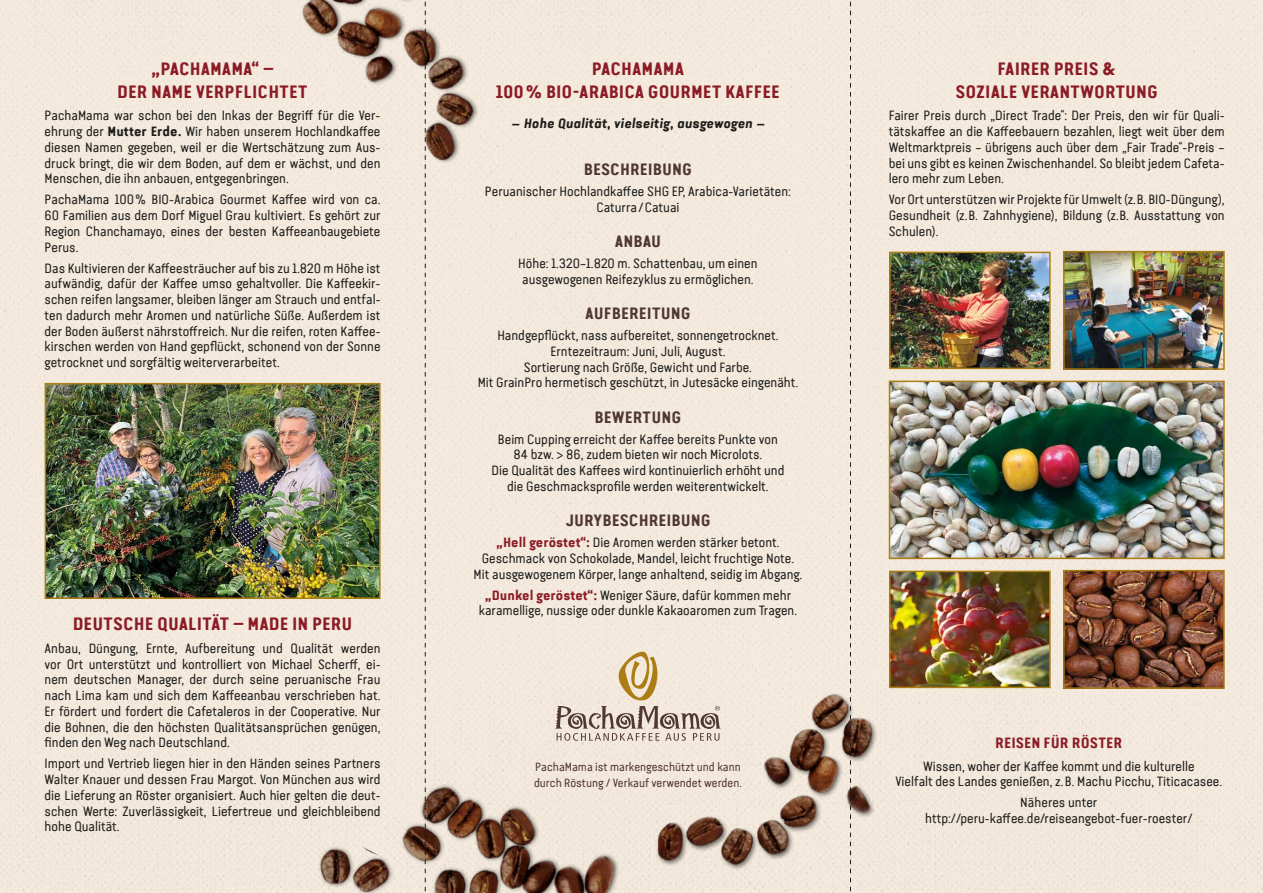
<style>
.page{position:relative;width:1263px;height:893px;background:#f8eee1}
.page>*{position:absolute;margin:0;border:0;box-sizing:border-box;transform-origin:0 0}
.t1{font:700 18px/22.5px "Van Condensed Pro";color:#8b1b25;text-align:center}
.t2{font:700 16.5px "Van Condensed Pro";color:#503830}
.t3{font:700 15px "Van Condensed Pro";color:#8b1b25}
.t4{font:13.5px/15.8px "Van Condensed Pro";color:#1d1d1b;text-align:justify}
.t5{font:italic 700 13.5px "Van Condensed Pro";color:#1d1d1b}
.t6{font:12px/15.8px "Van Condensed Pro";color:#503830}
.s1{font-weight:700}
.s2{font-weight:700;color:#8b1b25}
</style>
<div class="page">
<div style="left:655px;top:692px;width:223px;height:178px;background:#1d1d1b;opacity:.6"></div>
<img style="left:658px;top:646px;width:214px;height:219px">
<div style="left:301px;top:0;width:179px;height:164px;background:#f3e9dc"></div>
<img style="left:251px;top:0;width:223px;height:161px">
<img style="left:386px;top:725px;width:269px;height:168px">
<img style="left:308px;top:821px;width:95px;height:72px">
<img style="left:48px;top:386px;width:330px;height:210px">
<div style="left:45px;top:383px;width:336px;height:216px;border:2px solid #ab7d14"></div>
<img style="left:1066px;top:573px;width:156px;height:113px">
<div style="left:1063px;top:570px;width:162px;height:119px;border:2px solid #ab7d14"></div>
<img style="left:1066px;top:254px;width:156px;height:113px">
<div style="left:1063px;top:251px;width:162px;height:119px;border:2px solid #ab7d14"></div>
<img style="left:892px;top:384px;width:330px;height:172px">
<div style="left:889px;top:381px;width:336px;height:178px;border:2px solid #ab7d14"></div>
<img style="left:892px;top:574px;width:156px;height:111px">
<div style="left:889px;top:571px;width:162px;height:117px;border:2px solid #ab7d14"></div>
<img style="left:892px;top:255px;width:156px;height:111px">
<div style="left:889px;top:252px;width:162px;height:117px;border:2px solid #ab7d14"></div>
<svg style="left:555px;top:649px;width:166px;height:92px"></svg>
<svg style="left:850px;top:0;width:1px;height:893px"></svg>
<svg style="left:425px;top:0;width:1px;height:893px"></svg>
<h1 class="t1" style="left:117px;top:57px;width:192px">„PACHAMAMA“ –<br>DER NAME VERPFLICHTET</h1>
<p class="t4" style="left:45px;top:107px;width:337px">PachaMama war schon bei den Inkas der Begriff für die Ver&shy;ehrung der <span class="s1">Mutter Erde.</span> Wir haben unserem Hochlandkaffee diesen Namen gegeben, weil er die Wertschätzung zum Aus&shy;druck bringt, die wir dem Boden, auf dem er wächst, und den Menschen, die ihn anbauen, entgegenbringen.</p>
<p class="t4" style="left:45px;top:191px;width:337px">PachaMama 100% BIO-Arabica Gourmet Kaffee wird von ca.<br>60 Familien aus dem Dorf Miguel Grau kultiviert. Es gehört zur Region Chanchamayo, eines der besten Kaffeeanbaugebiete Perus.</p>
<p class="t4" style="left:45px;top:259px;width:337px">Das Kultivieren der Kaffeesträucher auf bis zu 1.820 m Höhe ist aufwändig, dafür der Kaffee umso gehaltvoller. Die Kaffeekir&shy;schen reifen langsamer, bleiben länger am Strauch und entfal&shy;ten dadurch mehr Aromen und natürliche Süße. Außerdem ist der Boden äußerst nährstoffreich. Nur die reifen, roten Kaffee&shy;kirschen werden von Hand gepflückt, schonend von der Sonne getrocknet und sorgfältig weiterverarbeitet.</p>
<h1 class="t1" style="left:73px;top:611px;width:281px">DEUTSCHE QUALITÄT – MADE IN PERU</h1>
<p class="t4" style="left:45px;top:639px;width:337px">Anbau, Düngung, Ernte, Aufbereitung und Qualität werden vor Ort unterstützt und kontrolliert von Michael Scherff, ei&shy;nem deutschen Manager, der durch seine peruanische Frau nach Lima kam und sich dem Kaffeeanbau verschrieben hat.<br>Er fördert und fordert die Cafetaleros in der Cooperative. Nur die Bohnen, die den höchsten Qualitätsansprüchen genügen, finden den Weg nach Deutschland.</p>
<p class="t4" style="left:45px;top:755px;width:337px">Import und Vertrieb liegen hier in den Händen seines Partners Walter Knauer und dessen Frau Margot. Von München aus wird die Lieferung an Röster organisiert. Auch hier gelten die deut&shy;schen Werte: Zuverlässigkeit, Liefertreue und gleichbleibend hohe Qualität.</p>
<h1 class="t1" style="left:496px;top:57px;width:286px">PACHAMAMA<br>100% BIO-ARABICA GOURMET KAFFEE</h1>
<p class="t5" style="left:511px;top:113px;width:256px">– Hohe Qualität, vielseitig, ausgewogen –</p>
<p class="t2" style="left:584px;top:157px;width:110px">BESCHREIBUNG</p>
<p class="t4" style="left:485px;top:183px;width:308px;text-align:center">Peruanischer Hochlandkaffee SHG EP, Arabica-Varietäten:<br>Caturra / Catuai</p>
<p class="t2" style="left:615px;top:229px;width:48px">ANBAU</p>
<p class="t4" style="left:518px;top:255px;width:241px">Höhe: 1.320–1.820 m. Schattenbau, um einen ausgewogenen Reifezyklus zu ermöglichen.</p>
<p class="t2" style="left:585px;top:301px;width:107px">AUFBEREITUNG</p>
<p class="t4" style="left:478px;top:327px;width:322px;text-align:center">Handgepflückt, nass aufbereitet, sonnengetrocknet.<br>Erntezeitraum: Juni, Juli, August.<br>Sortierung nach Größe, Gewicht und Farbe.<br>Mit GrainPro hermetisch geschützt, in Jutesäcke eingenäht.</p>
<p class="t2" style="left:595px;top:405px;width:88px">BEWERTUNG</p>
<p class="t4" style="left:491px;top:430px;width:294px;text-align:center">Beim Cupping erreicht der Kaffee bereits Punkte von 84 bzw. &gt; 86, zudem bieten wir noch Microlots.<br>Die Qualität des Kaffees wird kontinuierlich erhöht und die Geschmacksprofile werden weiterentwickelt.</p>
<p class="t2" style="left:565px;top:508px;width:147px">JURYBESCHREIBUNG</p>
<p class="t4" style="left:474px;top:534px;width:330px;text-align:center"><span class="s2">„Hell geröstet“:</span> Die Aromen werden stärker betont.<br>Geschmack von Schokolade, Mandel, leicht fruchtige Note.<br>Mit ausgewogenem Körper, lange anhaltend, seidig im Abgang.</p>
<p class="t4" style="left:479px;top:586px;width:320px;text-align:center"><span class="s2">„Dunkel geröstet“:</span> Weniger Säure, dafür kommen mehr karamellige, nussige oder dunkle Kakaoaromen zum Tragen.</p>
<p class="t6" style="left:534px;top:758px;width:209px">PachaMama ist markengeschützt und kann durch Röstung / Verkauf verwendet werden.</p>
<h1 class="t1" style="left:955px;top:57px;width:204px">FAIRER PREIS &amp;<br>SOZIALE VERANTWORTUNG</h1>
<p class="t4" style="left:889px;top:107px;width:337px">Fairer Preis durch „Direct Trade“: Der Preis, den wir für Quali&shy;tätskaffee an die Kaffeebauern bezahlen, liegt weit über dem Weltmarktpreis – übrigens auch über dem „Fair Trade“-Preis – bei uns gibt es keinen Zwischenhandel. So bleibt jedem Cafeta&shy;lero mehr zum Leben.</p>
<p class="t4" style="left:889px;top:191px;width:337px">Vor Ort unterstützen wir Projekte für Umwelt (z.B. BIO-Düngung), Gesundheit (z.B. Zahnhygiene), Bildung (z.B. Ausstattung von Schulen).</p>
<p class="t3" style="left:995px;top:732px;width:129px">REISEN FÜR RÖSTER</p>
<p class="t4" style="left:895px;top:757px;width:328px;text-align:center">Wissen, woher der Kaffee kommt und die kulturelle<br>Vielfalt des Landes genießen, z. B. Machu Picchu, Titicacasee.</p>
<p class="t4" style="left:925px;top:794px;width:269px;text-align:center">Näheres unter http://peru-kaffee.de/reiseangebot-fuer-roester/</p>
</div>
